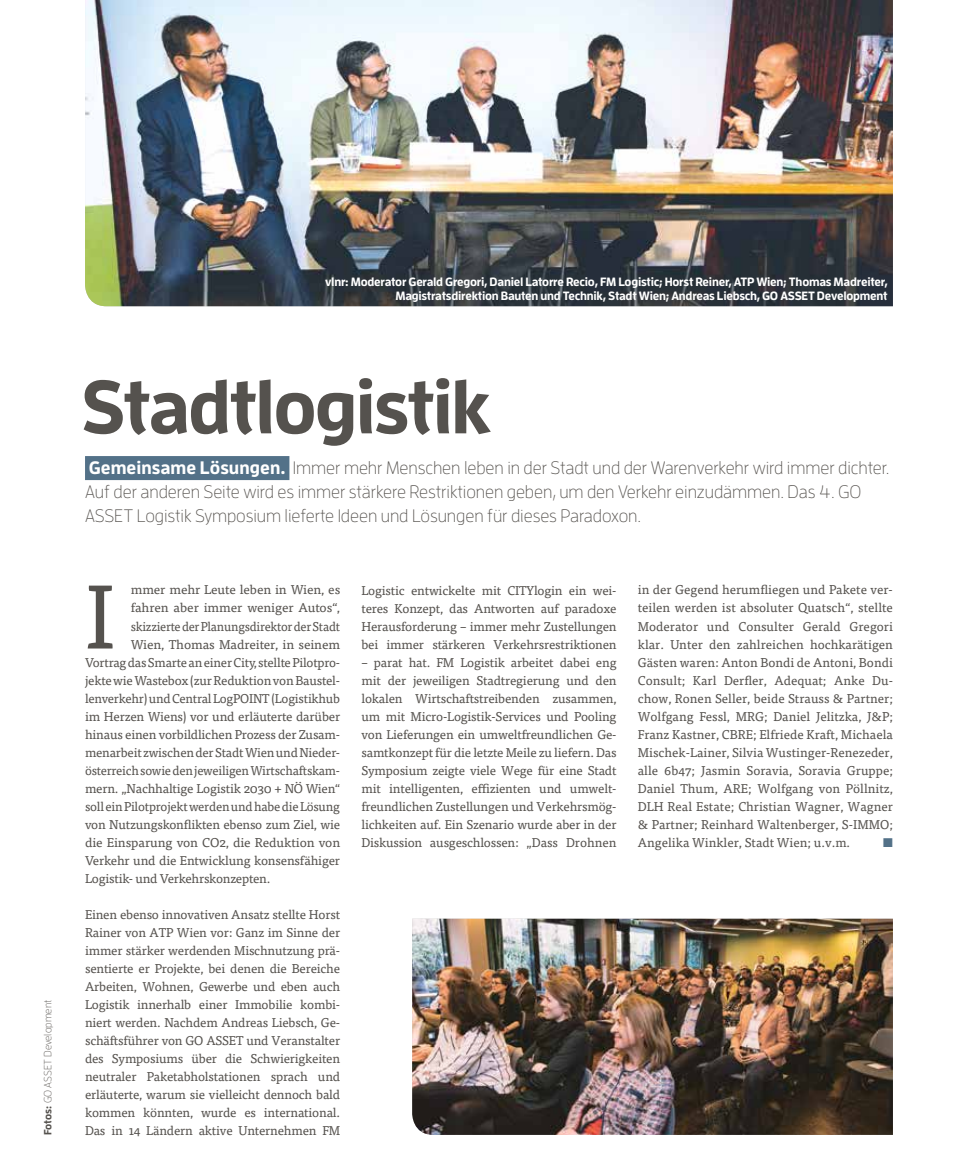
<style>
.page{position:relative;width:978px;height:1153px;background:#fff}
.page>*{position:absolute;margin:0;border:0;box-sizing:border-box;transform-origin:0 0}
.t1{font:90.6px "Tisa Pro";color:#55524e}
.t2{font:700 75px "Enzo OT";letter-spacing:-.03em;color:#55524e}
.t3{font:300 18px/24px "Enzo OT";letter-spacing:-.005em;color:#55524e}
.t4{font:12.75px/18px "Tisa Pro";letter-spacing:-.015em;color:#55524e;text-align:justify}
.t5{font:12.75px "Tisa Pro";letter-spacing:-.015em;color:#55524e;scale:.96 1}
.t6{font:12.75px "Zapf Dingbats ITC";color:#537188}
.t7{font:700 12px/14.4px "Enzo OT";letter-spacing:-.02em;color:#fff;text-align:right}
.t8{font:300 10.5px "Enzo OT";color:#55524e}
.s1{font-weight:700}
.s2{font-weight:700;color:#fff}
</style>
<div class="page">
<div style="left:85px;top:456px;width:204px;height:24px;background:#537188"></div>
<img style="left:85px;top:0;width:808px;height:306px">
<img style="left:412px;top:918px;width:481px;height:216px">
<p class="t8" style="left:41px;top:1134px;width:137px;rotate:-90deg"><span class="s1">Fotos:</span> GO ASSET Development</p>
<p class="t7" style="left:325px;top:274px;width:564px">vlnr: Moderator Gerald Gregori, Daniel Latorre Recio, FM Logistic; Horst Reiner, ATP Wien; Thomas Madreiter,<br>Magistratsdirektion Bauten und Technik, Stadt Wien; Andreas Liebsch, GO ASSET Development</p>
<h2 class="t2" style="left:81px;top:359px;width:412px">Stadtlogistik</h2>
<p class="t3" style="left:85px;top:455px;width:806px"><span class="s2">Gemeinsame Lösungen.</span> Immer mehr Menschen leben in der Stadt und der Warenverkehr wird immer dichter.<br>Auf der anderen Seite wird es immer stärkere Restriktionen geben, um den Verkehr einzudämmen. Das 4. GO<br>ASSET Logistik Symposium lieferte Ideen und Lösungen für dieses Paradoxon.</p>
<h1 class="t1" style="left:85px;top:549px;width:31px">I</h1>
<p class="t4" style="left:131px;top:580px;width:211px">mmer mehr Leute leben in Wien, es</p>
<p class="t4" style="left:131px;top:598px;width:211px">fahren aber immer weniger Autos“,</p>
<p class="t5" style="left:131px;top:616px;width:219px">skizzierte der Planungsdirektor der Stadt</p>
<p class="t4" style="left:131px;top:634px;width:211px">Wien, Thomas Madreiter, in seinem</p>
<p class="t4" style="left:85px;top:652px;width:257px">Vortrag das Smarte an einer City, stellte Pilotpro-</p>
<p class="t4" style="left:85px;top:670px;width:257px">jekte wie Wastebox (zur Reduktion von Baustel-</p>
<p class="t4" style="left:85px;top:688px;width:257px">lenverkehr) und Central LogPOINT (Logistikhub</p>
<p class="t4" style="left:85px;top:706px;width:257px">im Herzen Wiens) vor und erläuterte darüber</p>
<p class="t4" style="left:85px;top:724px;width:257px">hinaus einen vorbildlichen Prozess der Zusam-</p>
<p class="t4" style="left:85px;top:742px;width:257px">menarbeit zwischen der Stadt Wien und Nieder-</p>
<p class="t4" style="left:85px;top:760px;width:257px">österreich sowie den jeweiligen Wirtschaftskam-</p>
<p class="t4" style="left:85px;top:778px;width:257px">mern. „Nachhaltige Logistik 2030 + NÖ Wien“</p>
<p class="t4" style="left:85px;top:796px;width:257px">soll ein Pilotprojekt werden und habe die Lösung</p>
<p class="t4" style="left:85px;top:814px;width:257px">von Nutzungskonflikten ebenso zum Ziel, wie</p>
<p class="t4" style="left:85px;top:832px;width:257px">die Einsparung von CO2, die Reduktion von</p>
<p class="t4" style="left:85px;top:850px;width:257px">Verkehr und die Entwicklung konsensfähiger</p>
<p class="t4" style="left:85px;top:868px;width:187px">Logistik- und Verkehrskonzepten.</p>
<p class="t4" style="left:85px;top:904px;width:257px">Einen ebenso innovativen Ansatz stellte Horst Rainer von ATP Wien vor: Ganz im Sinne der immer stärker werdenden Mischnutzung prä&shy;sentierte er Projekte, bei denen die Bereiche Arbeiten, Wohnen, Gewerbe und eben auch Logistik innerhalb einer Immobilie kombi&shy;niert werden. Nachdem Andreas Liebsch, Ge&shy;schäftsführer von GO ASSET und Veranstalter des Symposiums über die Schwierigkeiten neutraler Paketabholstationen sprach und erläuterte, warum sie vielleicht dennoch bald kommen könnten, wurde es international.<br>Das in 14 Ländern aktive Unternehmen FM</p>
<p class="t4" style="left:361px;top:580px;width:257px">Logistic entwickelte mit CITYlogin ein wei&shy;teres Konzept, das Antworten auf paradoxe Herausforderung – immer mehr Zustellungen bei immer stärkeren Verkehrsrestriktionen</p>
<p class="t4" style="left:361px;top:652px;width:257px">– parat hat. FM Logistik arbeitet dabei eng mit der jeweiligen Stadtregierung und den lokalen Wirtschaftstreibenden zusammen, um mit Micro-Logistik-Services und Pooling von Lieferungen ein umweltfreundlichen Ge&shy;samtkonzept für die letzte Meile zu liefern. Das Symposium zeigte viele Wege für eine Stadt mit intelligenten, effizienten und umwelt&shy;freundlichen Zustellungen und Verkehrsmög&shy;lichkeiten auf. Ein Szenario wurde aber in der Diskussion ausgeschlossen: „Dass Drohnen</p>
<p class="t4" style="left:638px;top:580px;width:257px">in der Gegend herumfliegen und Pakete ver&shy;teilen werden ist absoluter Quatsch“, stellte Moderator und Consulter Gerald Gregori klar. Unter den zahlreichen hochkarätigen Gästen waren: Anton Bondi de Antoni, Bondi Consult; Karl Derfler, Adequat; Anke Du&shy;chow, Ronen Seller, beide Strauss &amp; Partner; Wolfgang Fessl, MRG; Daniel Jelitzka, J&amp;P; Franz Kastner, CBRE; Elfriede Kraft, Michaela Mischek-Lainer, Silvia Wustinger-Renezeder, alle 6b47; Jasmin Soravia, Soravia Gruppe; Daniel Thum, ARE; Wolfgang von Pöllnitz, DLH Real Estate; Christian Wagner, Wagner &amp; Partner; Reinhard Waltenberger, S-IMMO; Angelika Winkler, Stadt Wien; u.v.m.</p>
<p class="t6" style="left:883px;top:836px;width:11px">■</p>
</div>
